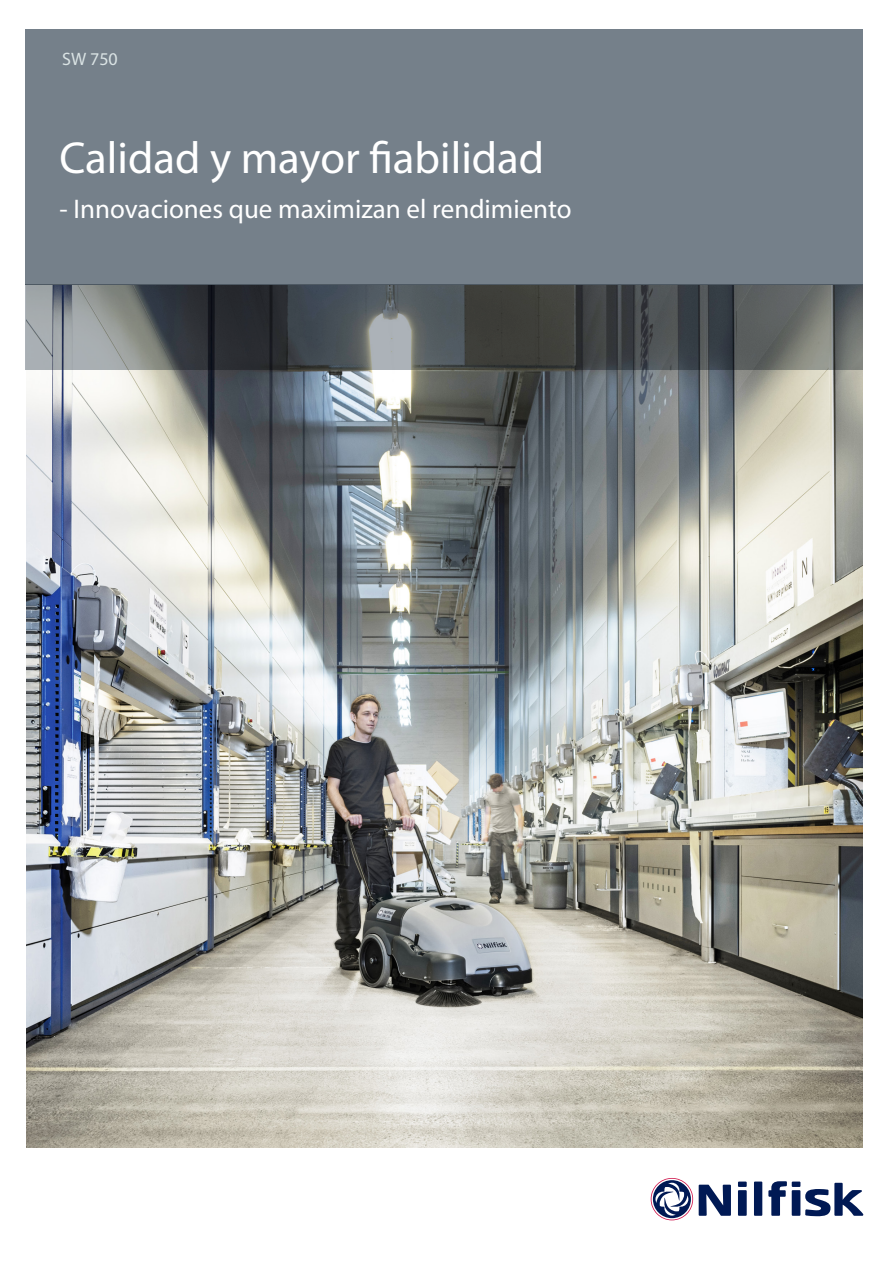
<style>
.page{position:relative;width:893px;height:1263px;background:#fff}
.page>*{position:absolute;margin:0;border:0;box-sizing:border-box;transform-origin:0 0}
.t1{font:45px "Myriad Pro";color:#fff}
.t2{font:27px "Myriad Pro";color:#fff}
.t3{font:18px "Myriad Pro";color:#dae3e4}
</style>
<div class="page">
<img style="left:26px;top:370px;width:837px;height:777px">
<div style="left:26px;top:30px;width:837px;height:255px;background:#75808a"></div>
<svg style="left:26px;top:285px;width:837px;height:85px;background:#54595b"></svg>
<div style="left:754px;top:1181px;width:8px;height:35px;background:#001954"></div>
<svg style="left:699px;top:1185px;width:32px;height:31px"></svg>
<div style="left:738px;top:1190px;width:9px;height:26px;background:#001954"></div>
<div style="left:792px;top:1190px;width:8px;height:26px;background:#001954"></div>
<div style="left:738px;top:1181px;width:9px;height:6px;background:#001954"></div>
<div style="left:792px;top:1181px;width:8px;height:6px;background:#001954"></div>
<svg style="left:768px;top:1181px;width:19px;height:35px"></svg>
<svg style="left:805px;top:1183px;width:58px;height:33px"></svg>
<svg style="left:651px;top:1178px;width:42px;height:42px"></svg>
<p class="t3" style="left:62px;top:48px;width:57px">SW 750</p>
<p class="t1" style="left:59px;top:130px;width:486px">Calidad y mayor fiabilidad</p>
<p class="t2" style="left:59px;top:192px;width:514px">- Innovaciones que maximizan el rendimiento</p>
</div>
